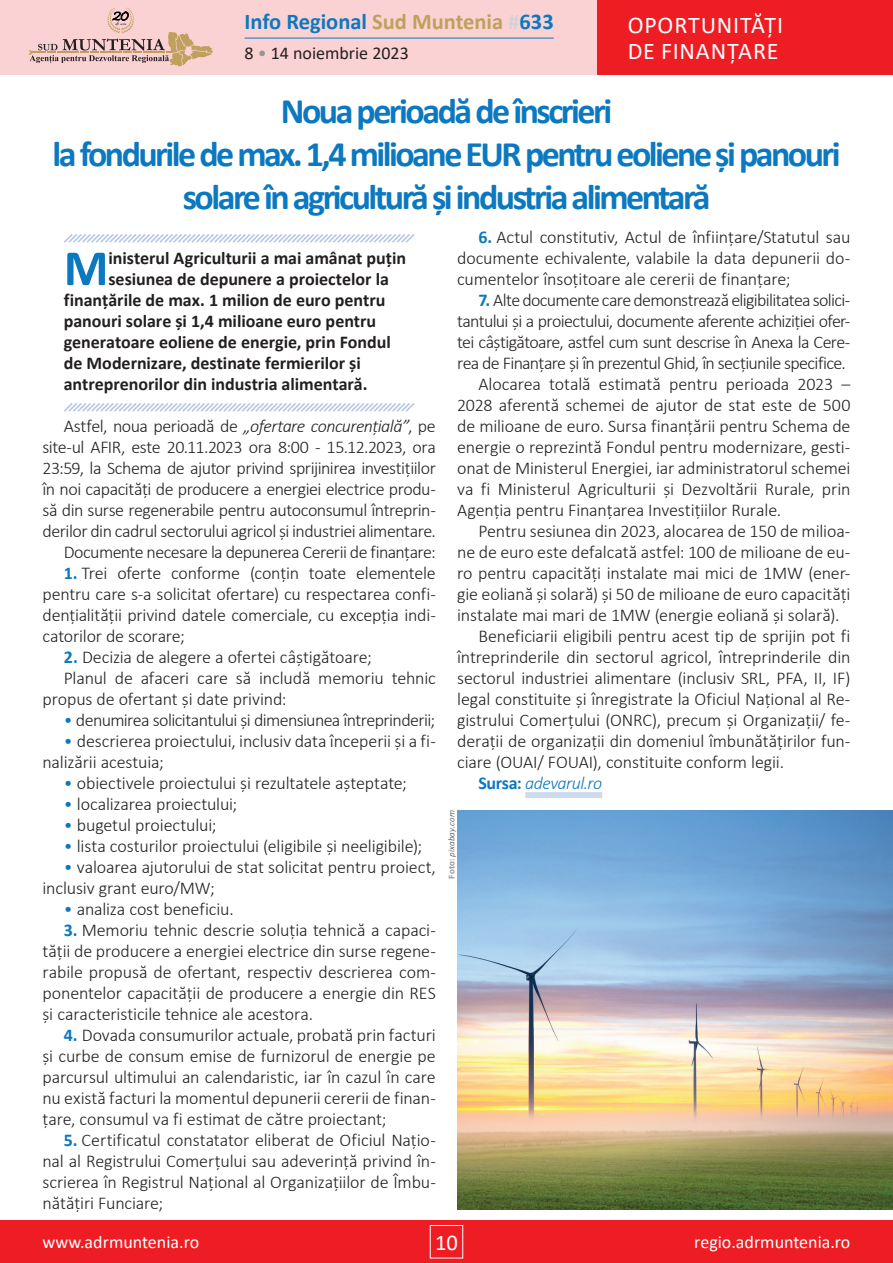
<style>
.page{position:relative;width:893px;height:1263px;background:#fff}
.page>*{position:absolute;margin:0;border:0;box-sizing:border-box;transform-origin:0 0}
.t1{font:700 51.15px "Calibri";color:#0c78bf}
.t2{font:700 36px/43.2px "Calibri";letter-spacing:-.07em;color:#0c78bf;text-align:center}
.t3{font:24px/25.5px "Calibri";letter-spacing:.035em;color:#fff}
.t4{font:700 22.5px "Calibri";color:#0c78bf}
.t5{font:22.5px "Calibri";color:#fff}
.t6{font:300 18px/21px "Calibri";letter-spacing:-.01em;color:#231f20;text-align:justify}
.t7{font:300 18px/21px "Calibri";letter-spacing:-.03em;color:#231f20;text-align:right}
.t8{font:700 18px "Calibri";color:#231f20}
.t9{font:300 18px "Calibri";letter-spacing:-.04em;color:#231f20}
.t10{font:300 18px "Calibri";letter-spacing:-.035em;color:#231f20}
.t11{font:18px "Calibri";color:#fff}
.t12{font:18px "Calibri";color:#231f20}
.t13{font:italic 300 18px "Calibri";letter-spacing:-.03em;color:#0c78bf}
.t14{font:italic 300 9px "Calibri";letter-spacing:.015em;color:#3e3e3f}
.s1{color:#bfa05c}
.s2{color:#d1d2d4}
.s3{color:#939598}
.s4{font-style:italic}
.s5{font-weight:700;color:#0c78bf}
.s6{color:#0c78bf}
.s7{font-weight:700;font-style:normal}
.s8{font-weight:700;font-style:normal;color:#939598}
</style>
<div class="page">
<div style="left:0;top:1220px;width:893px;height:43px;background:#ee1d23"></div>
<div style="left:430px;top:1225px;width:33px;height:33px;border:1px solid #fff"></div>
<div style="left:0;top:0;width:893px;height:75px;background:#fbd2d3"></div>
<div style="left:597px;top:0;width:296px;height:75px;background:#ee1d23"></div>
<hr style="left:244px;top:38px;width:310px;height:1px;background:#0c78bf">
<svg style="left:29px;top:8px;width:184px;height:58px"></svg>
<svg style="left:64px;top:234px;width:351px;height:9px"></svg>
<svg style="left:64px;top:403px;width:351px;height:9px"></svg>
<div style="left:525px;top:792px;width:77px;height:6px;background:#cedaee"></div>
<img style="left:457px;top:810px;width:436px;height:399px">
<h3 class="t3" style="left:628px;top:12px;width:157px">OPORTUNITĂȚI<br>DE FINANȚARE</h3>
<p class="t4" style="left:244px;top:6px;width:311px">Info Regional <span class="s1">Sud Muntenia</span> <span class="s2">#</span>633</p>
<p class="t12" style="left:244px;top:41px;width:166px">8 <span class="s3">•</span> 14 noiembrie 2023</p>
<h2 class="t2" style="left:52px;top:89px;width:790px">Noua perioadă de înscrieri<br>la fondurile de max. 1,4 milioane EUR pentru eoliene și panouri solare în agricultură și industria alimentară</h2>
<h1 class="t1" style="left:64px;top:232px;width:46px">M</h1>
<p class="t8" style="left:108px;top:245px;width:299px">inisterul Agriculturii a mai amânat puțin</p>
<p class="t8" style="left:108px;top:266px;width:282px">sesiunea de depunere a proiectelor la</p>
<p class="t8" style="left:64px;top:287px;width:323px">finanțările de max. 1 milion de euro pentru</p>
<p class="t8" style="left:64px;top:308px;width:314px">panouri solare și 1,4 milioane euro pentru</p>
<p class="t8" style="left:64px;top:329px;width:329px">generatoare eoliene de energie, prin Fondul</p>
<p class="t8" style="left:64px;top:350px;width:299px">de Modernizare, destinate fermierilor și</p>
<p class="t8" style="left:64px;top:371px;width:305px">antreprenorilor din industria alimentară.</p>
<p class="t7" style="left:43px;top:415px;width:395px">Astfel, noua perioadă de <span class="s4">„ofertare concurențială”</span>, pe site-ul AFIR, este 20.11.2023 ora 8:00 - 15.12.2023, ora 23:59, la Schema de ajutor privind sprijinirea investițiilor în noi capacități de producere a energiei electrice produ&shy;să din surse regenerabile pentru autoconsumul întreprin&shy;derilor din cadrul sectorului agricol și industriei alimentare.<br>Documente necesare la depunerea Cererii de finanțare:</p>
<p class="t6" style="left:43px;top:562px;width:395px;text-indent:21px"><span class="s5">1.</span> Trei oferte conforme (conțin toate elementele pentru care s-a solicitat ofertare) cu respectarea confi&shy;dențialității privind datele comerciale, cu excepția indi&shy;catorilor de scorare;</p>
<p class="t6" style="left:64px;top:646px;width:310px"><span class="s5">2.</span> Decizia de alegere a ofertei câștigătoare;</p>
<p class="t6" style="left:64px;top:667px;width:374px">Planul de afaceri care să includă memoriu tehnic</p>
<p class="t6" style="left:43px;top:688px;width:246px">propus de ofertant și date privind:</p>
<p class="t10" style="left:64px;top:709px;width:373px"><span class="s6">•</span> denumirea solicitantului şi dimensiunea întreprinderii;</p>
<p class="t6" style="left:43px;top:730px;width:395px;text-indent:21px"><span class="s6">•</span> descrierea proiectului, inclusiv data începerii şi a fi&shy;nalizării acestuia;</p>
<p class="t6" style="left:64px;top:772px;width:345px"><span class="s6">•</span> obiectivele proiectului și rezultatele așteptate;</p>
<p class="t6" style="left:64px;top:793px;width:175px"><span class="s6">•</span> localizarea proiectului;</p>
<p class="t6" style="left:64px;top:814px;width:154px"><span class="s6">•</span> bugetul proiectului;</p>
<p class="t6" style="left:64px;top:836px;width:360px"><span class="s6">•</span> lista costurilor proiectului (eligibile și neeligibile);</p>
<p class="t6" style="left:43px;top:857px;width:395px;text-indent:21px"><span class="s6">•</span> valoarea ajutorului de stat solicitat pentru proiect, inclusiv grant euro/MW;</p>
<p class="t6" style="left:64px;top:899px;width:171px"><span class="s6">•</span> analiza cost beneficiu.</p>
<p class="t6" style="left:43px;top:920px;width:395px;text-indent:21px"><span class="s5">3.</span> Memoriu tehnic descrie soluția tehnică a capaci&shy;tății de producere a energiei electrice din surse regene&shy;rabile propusă de ofertant, respectiv descrierea com&shy;ponentelor capacității de producere a energie din RES și caracteristicile tehnice ale acestora.</p>
<p class="t6" style="left:43px;top:1025px;width:395px;text-indent:21px"><span class="s5">4.</span> Dovada consumurilor actuale, probată prin facturi și curbe de consum emise de furnizorul de energie pe parcursul ultimului an calendaristic, iar în cazul în care nu există facturi la momentul depunerii cererii de finan&shy;țare, consumul va fi estimat de către proiectant;</p>
<p class="t6" style="left:43px;top:1130px;width:395px;text-indent:21px"><span class="s5">5.</span> Certificatul constatator eliberat de Oficiul Națio&shy;nal al Registrului Comerţului sau adeverință privind în&shy;scrierea în Registrul Național al Organizațiilor de Îmbu&shy;nătățiri Funciare;</p>
<p class="t6" style="left:457px;top:226px;width:395px;text-indent:21px"><span class="s5">6.</span> Actul constitutiv, Actul de înființare/Statutul sau documente echivalente, valabile la data depunerii do&shy;cumentelor însoţitoare ale cererii de finanțare;</p>
<p class="t9" style="left:478px;top:289px;width:374px"><span class="s5">7.</span> Alte documente care demonstrează eligibilitatea solici-</p>
<p class="t9" style="left:457px;top:310px;width:395px">tantului și a proiectului, documente aferente achiziției ofer-</p>
<p class="t9" style="left:457px;top:331px;width:395px">tei câștigătoare, astfel cum sunt descrise în Anexa la Cere-</p>
<p class="t9" style="left:457px;top:352px;width:390px">rea de Finanțare și în prezentul Ghid, în secțiunile specifice.</p>
<p class="t6" style="left:478px;top:373px;width:374px">Alocarea totală estimată pentru perioada 2023 –</p>
<p class="t6" style="left:457px;top:394px;width:395px">2028 aferentă schemei de ajutor de stat este de 500</p>
<p class="t6" style="left:457px;top:415px;width:395px">de milioane de euro. Sursa finanțării pentru Schema de</p>
<p class="t6" style="left:457px;top:436px;width:395px">energie o reprezintă Fondul pentru modernizare, gesti-</p>
<p class="t6" style="left:457px;top:457px;width:395px">onat de Ministerul Energiei, iar administratorul schemei</p>
<p class="t6" style="left:457px;top:478px;width:395px">va fi Ministerul Agriculturii și Dezvoltării Rurale, prin</p>
<p class="t6" style="left:457px;top:499px;width:326px">Agenția pentru Finanțarea Investițiilor Rurale.</p>
<p class="t6" style="left:478px;top:520px;width:374px">Pentru sesiunea din 2023, alocarea de 150 de milioa-</p>
<p class="t6" style="left:457px;top:541px;width:395px">ne de euro este defalcată astfel: 100 de milioane de eu-</p>
<p class="t6" style="left:457px;top:562px;width:395px">ro pentru capacități instalate mai mici de 1MW (ener-</p>
<p class="t6" style="left:457px;top:583px;width:395px">gie eoliană și solară) și 50 de milioane de euro capacități</p>
<p class="t6" style="left:457px;top:604px;width:384px">instalate mai mari de 1MW (energie eoliană și solară).</p>
<p class="t6" style="left:478px;top:625px;width:374px">Beneficiarii eligibili pentru acest tip de sprijin pot fi</p>
<p class="t6" style="left:457px;top:646px;width:395px">întreprinderile din sectorul agricol, întreprinderile din</p>
<p class="t6" style="left:457px;top:667px;width:395px">sectorul industriei alimentare (inclusiv SRL, PFA, II, IF)</p>
<p class="t6" style="left:457px;top:688px;width:395px">legal constituite și înregistrate la Oficiul Național al Re-</p>
<p class="t6" style="left:457px;top:709px;width:395px">gistrului Comerțului (ONRC), precum și Organizații/ fe-</p>
<p class="t6" style="left:457px;top:730px;width:395px">derații de organizații din domeniul îmbunătățirilor fun-</p>
<p class="t6" style="left:457px;top:752px;width:328px">ciare (OUAI/ FOUAI), constituite conform legii.</p>
<p class="t13" style="left:478px;top:772px;width:125px"><span class="s7">Sursa:</span> adevarul.ro</p>
<p class="t14" style="left:446px;top:879px;width:70px;rotate:-90deg"><span class="s8">Foto:</span> pixabay.com</p>
<p class="t11" style="left:43px;top:1230px;width:158px">www.adrmuntenia.ro</p>
<p class="t5" style="left:435px;top:1226px;width:24px">10</p>
<p class="t11" style="left:694px;top:1230px;width:158px">regio.adrmuntenia.ro</p>
</div>
